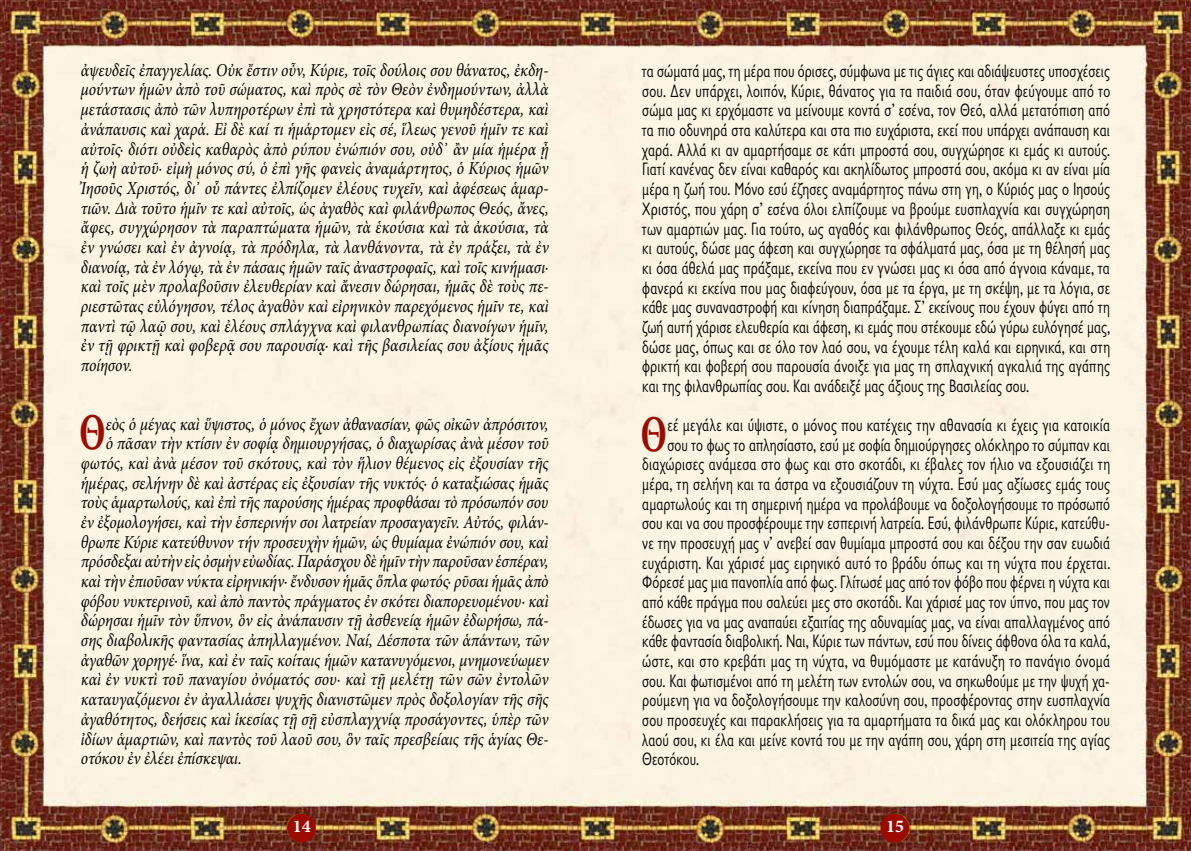
<style>
.page{position:relative;width:1191px;height:851px;background:#fff}
.page>*{position:absolute;margin:0;border:0;box-sizing:border-box;transform-origin:0 0}
.t1{font:700 52.35px "Genesis";color:#9c0b01;scale:.86 1}
.t2{font:18.15px/19.6px "Gill Sans Hel SCOS";letter-spacing:.005em;color:#000;text-align:justify;scale:.86 1}
.t3{font:italic 18.15px/19.6px "Minion Pro 2";letter-spacing:-.005em;color:#000;text-align:justify;scale:.86 1}
.t4{font:700 18px "Minion Pro";color:#fff}
</style>
<div class="page">
<img style="left:649px;top:0;width:542px;height:850px">
<img style="left:0;top:0;width:531px;height:850px">
<img style="left:531px;top:0;width:118px;height:850px">
<div style="left:287px;top:813px;width:29px;height:29px;background:#9c0b01;border-radius:50%"></div>
<div style="left:880px;top:813px;width:29px;height:29px;background:#9c0b01;border-radius:50%"></div>
<p class="t3" style="left:81px;top:60px;width:546px">ἀψευδεῖς ἐπαγγελίας. Οὐκ ἔστιν οὖν, Κύριε, τοῖς δούλοις σου θάνατος, ἐκδη&shy;μούντων ἡμῶν ἀπὸ τοῦ σώματος, καὶ πρὸς σὲ τὸν Θεὸν ἐνδημούντων, ἀλλὰ μετάστασις ἀπὸ τῶν λυπηροτέρων ἐπὶ τὰ χρηστότερα καὶ θυμηδέστερα, καὶ ἀνάπαυσις καὶ χαρά. Εἰ δὲ καί τι ἡμάρτομεν εἰς σέ, ἵλεως γενοῦ ἡμῖν τε καὶ αὐτοῖς· διότι οὐδεὶς καθαρὸς ἀπὸ ρύπου ἐνώπιόν σου, οὐδ᾿ ἂν μία ἡμέρα ᾖ ἡ ζωὴ αὐτοῦ· εἰμὴ μόνος σύ, ὁ ἐπὶ γῆς φανεὶς ἀναμάρτητος, ὁ Κύριος ἡμῶν Ἰησοῦς Χριστός, δι᾿ οὗ πάντες ἐλπίζομεν ἐλέους τυχεῖν, καὶ ἀφέσεως ἁμαρ&shy;τιῶν. Διὰ τοῦτο ἡμῖν τε καὶ αὐτοῖς, ὡς ἀγαθὸς καὶ φιλάνθρωπος Θεός, ἄνες, ἄφες, συγχώρησον τὰ παραπτώματα ἡμῶν, τὰ ἑκούσια καὶ τὰ ἀκούσια, τὰ ἐν γνώσει καὶ ἐν ἀγνοίᾳ, τὰ πρόδηλα, τὰ λανθάνοντα, τὰ ἐν πράξει, τὰ ἐν διανοίᾳ, τὰ ἐν λόγῳ, τὰ ἐν πάσαις ἡμῶν ταῖς ἀναστροφαῖς, καὶ τοῖς κινήμασι· καὶ τοῖς μὲν προλαβοῦσιν ἐλευθερίαν καὶ ἄνεσιν δώρησαι, ἡμᾶς δὲ τοὺς πε&shy;ριεστῶτας εὐλόγησον, τέλος ἀγαθὸν καὶ εἰρηνικὸν παρεχόμενος ἡμῖν τε, καὶ παντὶ τῷ λαῷ σου, καὶ ἐλέους σπλάγχνα καὶ φιλανθρωπίας διανοίγων ἡμῖν, ἐν τῇ φρικτῇ καὶ φοβερᾷ σου παρουσίᾳ· καὶ τῆς βασιλείας σου ἀξίους ἡμᾶς ποίησον.</p>
<h1 class="t1" style="left:78px;top:405px;width:33px">Θ</h1>
<p class="t3" style="left:106px;top:414px;width:516px">εὸς ὁ μέγας καὶ ὕψιστος, ὁ μόνος ἔχων ἀθανασίαν, φῶς οἰκῶν ἀπρόσιτον,</p>
<p class="t3" style="left:106px;top:433px;width:516px">ὁ πᾶσαν τὴν κτίσιν ἐν σοφίᾳ δημιουργήσας, ὁ διαχωρίσας ἀνὰ μέσον τοῦ</p>
<p class="t3" style="left:81px;top:453px;width:545px">φωτός, καὶ ἀνὰ μέσον τοῦ σκότους, καὶ τὸν ἥλιον θέμενος εἰς ἐξουσίαν τῆς</p>
<p class="t3" style="left:81px;top:473px;width:545px">ἡμέρας, σελήνην δὲ καὶ ἀστέρας εἰς ἐξουσίαν τῆς νυκτός· ὁ καταξιώσας ἡμᾶς</p>
<p class="t3" style="left:81px;top:492px;width:545px">τοὺς ἁμαρτωλούς, καὶ ἐπὶ τῆς παρούσης ἡμέρας προφθάσαι τὸ πρόσωπόν σου</p>
<p class="t3" style="left:81px;top:512px;width:545px">ἐν ἐξομολογήσει, καὶ τὴν ἑσπερινήν σοι λατρείαν προσαγαγεῖν. Αὐτός, φιλάν-</p>
<p class="t3" style="left:81px;top:532px;width:545px">θρωπε Κύριε κατεύθυνον τήν προσευχὴν ἡμῶν, ὡς θυμίαμα ἐνώπιόν σου, καὶ</p>
<p class="t3" style="left:81px;top:551px;width:545px">πρόσδεξαι αὐτὴν εἰς ὀσμὴν εὐωδίας. Παράσχου δὲ ἡμῖν τὴν παροῦσαν ἑσπέραν,</p>
<p class="t3" style="left:81px;top:571px;width:545px">καὶ τὴν ἐπιοῦσαν νύκτα εἰρηνικήν· ἔνδυσον ἡμᾶς ὅπλα φωτός· ρῦσαι ἡμᾶς ἀπὸ</p>
<p class="t3" style="left:81px;top:591px;width:545px">φόβου νυκτερινοῦ, καὶ ἀπὸ παντὸς πράγματος ἐν σκότει διαπορευομένου· καὶ</p>
<p class="t3" style="left:81px;top:610px;width:545px">δώρησαι ἡμῖν τὸν ὕπνον, ὃν εἰς ἀνάπαυσιν τῇ ἀσθενείᾳ ἡμῶν ἐδωρήσω, πά-</p>
<p class="t3" style="left:81px;top:630px;width:545px">σης διαβολικῆς φαντασίας ἀπηλλαγμένον. Ναί, Δέσποτα τῶν ἁπάντων, τῶν</p>
<p class="t3" style="left:81px;top:650px;width:545px">ἀγαθῶν χορηγέ· ἵνα, καὶ ἐν ταῖς κοίταις ἡμῶν κατανυγόμενοι, μνημονεύωμεν</p>
<p class="t3" style="left:81px;top:669px;width:545px">καὶ ἐν νυκτὶ τοῦ παναγίου ὀνόματός σου· καὶ τῇ μελέτῃ τῶν σῶν ἐντολῶν</p>
<p class="t3" style="left:81px;top:689px;width:545px">καταυγαζόμενοι ἐν ἀγαλλιάσει ψυχῆς διανιστῶμεν πρὸς δοξολογίαν τῆς σῆς</p>
<p class="t3" style="left:81px;top:709px;width:545px">ἀγαθότητος, δεήσεις καὶ ἱκεσίας τῇ σῇ εὐσπλαγχνίᾳ προσάγοντες, ὑπὲρ τῶν</p>
<p class="t3" style="left:81px;top:728px;width:545px">ἰδίων ἁμαρτιῶν, καὶ παντὸς τοῦ λαοῦ σου, ὃν ταῖς πρεσβείαις τῆς ἁγίας Θε-</p>
<p class="t3" style="left:81px;top:748px;width:189px">οτόκου ἐν ἐλέει ἐπίσκεψαι.</p>
<p class="t2" style="left:642px;top:62px;width:546px">τα σώματά μας, τη μέρα που όρισες, σύμφωνα με τις άγιες και αδιάψευστες υποσχέσεις σου. Δεν υπάρχει, λοιπόν, Κύριε, θάνατος για τα παιδιά σου, όταν φεύγουμε από το σώμα μας κι ερχόμαστε να μείνουμε κοντά σ’ εσένα, τον Θεό, αλλά μετατόπιση από τα πιο οδυνηρά στα καλύτερα και στα πιο ευχάριστα, εκεί που υπάρχει ανάπαυση και χαρά. Αλλά κι αν αμαρτήσαμε σε κάτι μπροστά σου, συγχώρησε κι εμάς κι αυτούς.<br>Γιατί κανένας δεν είναι καθαρός και ακηλίδωτος μπροστά σου, ακόμα κι αν είναι μία μέρα η ζωή του. Μόνο εσύ έζησες αναμάρτητος πάνω στη γη, ο Κύριός μας ο Ιησούς Χριστός, που χάρη σ’ εσένα όλοι ελπίζουμε να βρούμε ευσπλαχνία και συγχώρηση των αμαρτιών μας. Για τούτο, ως αγαθός και φιλάνθρωπος Θεός, απάλλαξε κι εμάς κι αυτούς, δώσε μας άφεση και συγχώρησε τα σφάλματά μας, όσα με τη θέλησή μας κι όσα άθελά μας πράξαμε, εκείνα που εν γνώσει μας κι όσα από άγνοια κάναμε, τα φανερά κι εκείνα που μας διαφεύγουν, όσα με τα έργα, με τη σκέψη, με τα λόγια, σε κάθε μας συναναστροφή και κίνηση διαπράξαμε. Σ’ εκείνους που έχουν φύγει από τη ζωή αυτή χάρισε ελευθερία και άφεση, κι εμάς που στέκουμε εδώ γύρω ευλόγησέ μας, δώσε μας, όπως και σε όλο τον λαό σου, να έχουμε τέλη καλά και ειρηνικά, και στη φρικτή και φοβερή σου παρουσία άνοιξε για μας τη σπλαχνική αγκαλιά της αγάπης και της φιλανθρωπίας σου. Και ανάδειξέ μας άξιους της Βασιλείας σου.</p>
<h1 class="t1" style="left:640px;top:406px;width:33px">Θ</h1>
<p class="t2" style="left:667px;top:415px;width:516px">εέ μεγάλε και ύψιστε, ο μόνος που κατέχεις την αθανασία κι έχεις για κατοικία</p>
<p class="t2" style="left:667px;top:435px;width:516px">σου το φως το απλησίαστο, εσύ με σοφία δημιούργησες ολόκληρο το σύμπαν και</p>
<p class="t2" style="left:642px;top:455px;width:546px">διαχώρισες ανάμεσα στο φως και στο σκοτάδι, κι έβαλες τον ήλιο να εξουσιάζει τη</p>
<p class="t2" style="left:642px;top:474px;width:545px">μέρα, τη σελήνη και τα άστρα να εξουσιάζουν τη νύχτα. Εσύ μας αξίωσες εμάς τους</p>
<p class="t2" style="left:642px;top:494px;width:545px">αμαρτωλούς και τη σημερινή ημέρα να προλάβουμε να δοξολογήσουμε το πρόσωπό</p>
<p class="t2" style="left:642px;top:514px;width:545px">σου και να σου προσφέρουμε την εσπερινή λατρεία. Εσύ, φιλάνθρωπε Κύριε, κατεύθυ-</p>
<p class="t2" style="left:642px;top:533px;width:545px">νε την προσευχή μας ν’ ανεβεί σαν θυμίαμα μπροστά σου και δέξου την σαν ευωδιά</p>
<p class="t2" style="left:642px;top:553px;width:546px">ευχάριστη. Και χάρισέ μας ειρηνικό αυτό το βράδυ όπως και τη νύχτα που έρχεται.</p>
<p class="t2" style="left:642px;top:572px;width:545px">Φόρεσέ μας μια πανοπλία από φως. Γλίτωσέ μας από τον φόβο που φέρνει η νύχτα και</p>
<p class="t2" style="left:642px;top:592px;width:545px">από κάθε πράγμα που σαλεύει μες στο σκοτάδι. Και χάρισέ μας τον ύπνο, που μας τον</p>
<p class="t2" style="left:642px;top:612px;width:545px">έδωσες για να μας αναπαύει εξαιτίας της αδυναμίας μας, να είναι απαλλαγμένος από</p>
<p class="t2" style="left:642px;top:631px;width:545px">κάθε φαντασία διαβολική. Ναι, Κύριε των πάντων, εσύ που δίνεις άφθονα όλα τα καλά,</p>
<p class="t2" style="left:642px;top:651px;width:545px">ώστε, και στο κρεβάτι μας τη νύχτα, να θυμόμαστε με κατάνυξη το πανάγιο όνομά</p>
<p class="t2" style="left:642px;top:671px;width:545px">σου. Και φωτισμένοι από τη μελέτη των εντολών σου, να σηκωθούμε με την ψυχή χα-</p>
<p class="t2" style="left:642px;top:690px;width:545px">ρούμενη για να δοξολογήσουμε την καλοσύνη σου, προσφέροντας στην ευσπλαχνία</p>
<p class="t2" style="left:642px;top:710px;width:545px">σου προσευχές και παρακλήσεις για τα αμαρτήματα τα δικά μας και ολόκληρου του</p>
<p class="t2" style="left:642px;top:730px;width:545px">λαού σου, κι έλα και μείνε κοντά του με την αγάπη σου, χάρη στη μεσιτεία της αγίας</p>
<p class="t2" style="left:642px;top:749px;width:68px">Θεοτόκου.</p>
<p class="t4" style="left:293px;top:813px;width:19px">14</p>
<p class="t4" style="left:886px;top:813px;width:19px">15</p>
</div>
